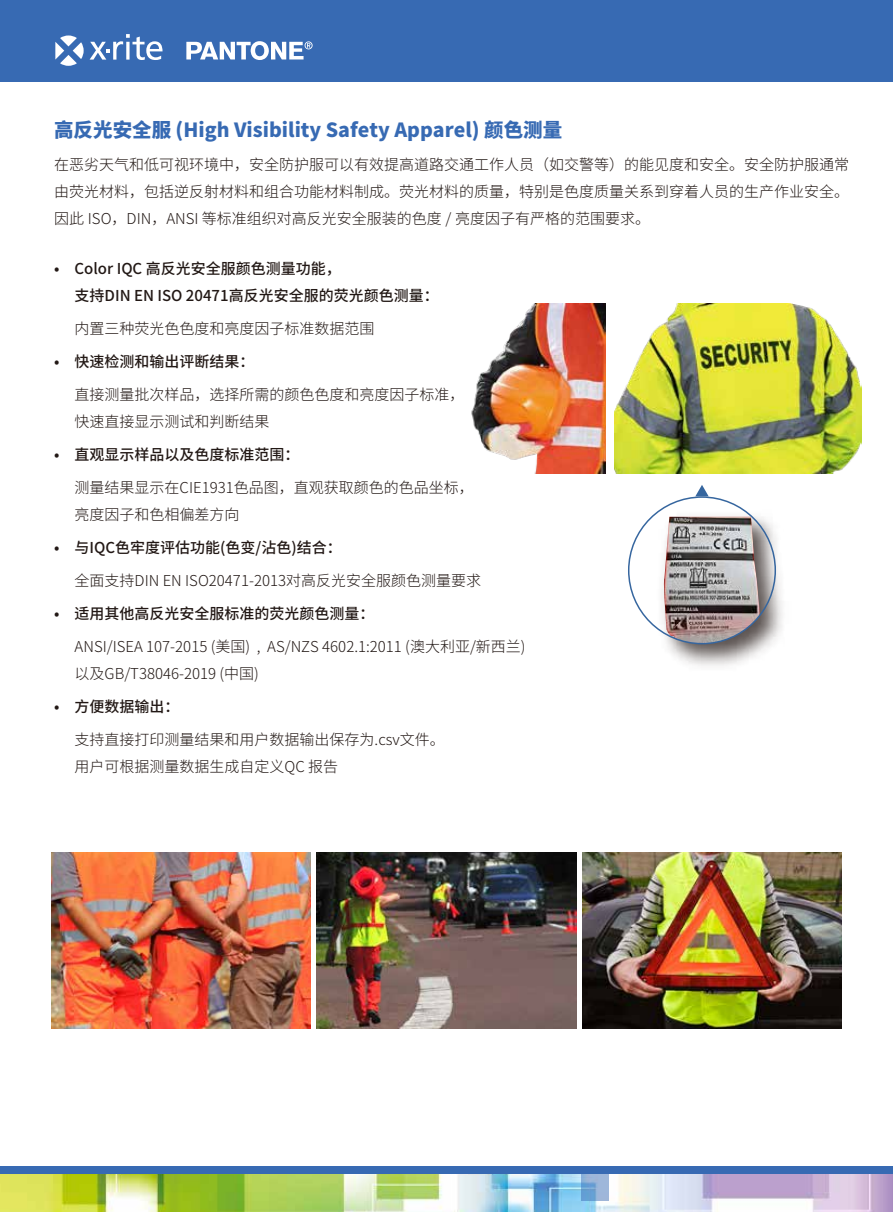
<style>
.page{position:relative;width:893px;height:1212px;background:#fff}
.page>*{position:absolute;margin:0;border:0;box-sizing:border-box;transform-origin:0 0}
.t1{font:800 19.5px "Source Han Sans CN";color:#376ab3}
.t2{font:300 15px/27px "Source Han Sans CN";color:#221815}
.t3{font:500 15px/27px "Source Han Sans CN";color:#221815}
</style>
<div class="page">
<img style="left:51px;top:852px;width:260px;height:176px">
<img style="left:317px;top:852px;width:259px;height:176px">
<img style="left:582px;top:852px;width:260px;height:176px">
<img style="left:628px;top:498px;width:155px;height:168px">
<img style="left:663px;top:517px;width:97px;height:127px">
<svg style="left:695px;top:485px;width:14px;height:11px"></svg>
<div style="left:0;top:0;width:893px;height:82px;background:#376ab3"></div>
<svg style="left:186px;top:41px;width:126px;height:19px"></svg>
<svg style="left:90px;top:34px;width:73px;height:26px"></svg>
<svg style="left:55px;top:35px;width:29px;height:31px"></svg>
<img style="left:0;top:1174px;width:893px;height:38px">
<div style="left:0;top:1166px;width:893px;height:8px;background:#376ab3"></div>
<svg style="left:581px;top:1174px;width:27px;height:27px"></svg>
<img style="left:471px;top:304px;width:135px;height:170px">
<img style="left:614px;top:304px;width:248px;height:170px">
<h1 class="t1" style="left:54px;top:118px;width:510px">高反光安全服 (High Visibility Safety Apparel) 颜色测量</h1>
<p class="t2" style="left:54px;top:151px;width:796px;text-align:justify">在恶劣天气和低可视环境中，安全防护服可以有效提高道路交通工作人员（如交警等）的能见度和安全。安全防护服通常由荧光材料，包括逆反射材料和组合功能材料制成。荧光材料的质量，特别是色度质量关系到穿着人员的生产作业安全。因此 ISO，DIN，ANSI 等标准组织对高反光安全服装的色度 / 亮度因子有严格的范围要求。</p>
<p class="t3" style="left:75px;top:256px;width:366px;text-indent:-20px">• Color IQC 高反光安全服颜色测量功能，<br>支持DIN EN ISO 20471高反光安全服的荧光颜色测量：</p>
<p class="t2" style="left:75px;top:316px;width:302px">内置三种荧光色色度和亮度因子标准数据范围</p>
<p class="t3" style="left:54px;top:349px;width:202px">• 快速检测和输出评断结果：</p>
<p class="t2" style="left:75px;top:382px;width:392px">直接测量批次样品，选择所需的颜色色度和亮度因子标准，快速直接显示测试和判断结果</p>
<p class="t3" style="left:54px;top:442px;width:247px">• 直观显示样品以及色度标准范围：</p>
<p class="t2" style="left:75px;top:475px;width:401px">测量结果显示在CIE1931色品图，直观获取颜色的色品坐标，亮度因子和色相偏差方向</p>
<p class="t3" style="left:54px;top:535px;width:289px">• 与IQC色牢度评估功能(色变/沾色)结合：</p>
<p class="t2" style="left:75px;top:568px;width:408px">全面支持DIN EN ISO20471-2013对高反光安全服颜色测量要求</p>
<p class="t3" style="left:54px;top:601px;width:322px">• 适用其他高反光安全服标准的荧光颜色测量：</p>
<p class="t2" style="left:75px;top:634px;width:453px">ANSI/ISEA 107-2015 (美国) , AS/NZS 4602.1:2011 (澳大利亚/新西兰)以及GB/T38046-2019 (中国)</p>
<p class="t3" style="left:54px;top:694px;width:127px">• 方便数据输出：</p>
<p class="t2" style="left:75px;top:727px;width:372px">支持直接打印测量结果和用户数据输出保存为.csv文件。用户可根据测量数据生成自定义QC 报告</p>
</div>
